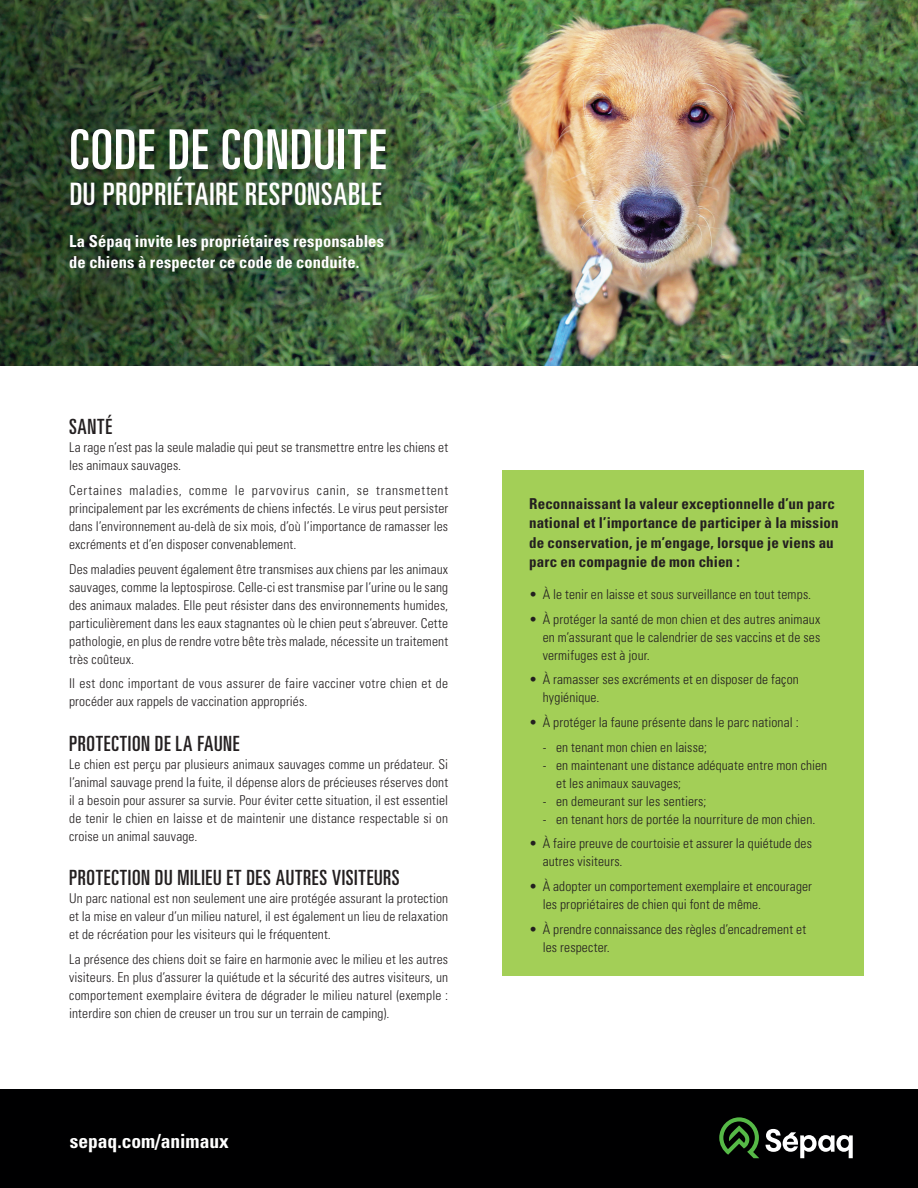
<style>
.page{position:relative;width:918px;height:1188px;background:#fff}
.page>*{position:absolute;margin:0;border:0;box-sizing:border-box;transform-origin:0 0}
.t1{font:ultra-condensed 55.05px "Univers";letter-spacing:.02em;color:#fff}
.t2{font:ultra-condensed 30.9px "Univers";letter-spacing:.025em;color:#fff}
.t3{font:ultra-condensed 21px "Univers";letter-spacing:.03em;color:#231f20}
.t4{font:700 condensed 19.5px "Univers";color:#fff}
.t5{font:700 condensed 16.5px/21px "Univers";letter-spacing:.005em;color:#fff}
.t6{font:700 condensed 15px/19.5px "Univers";letter-spacing:.01em;color:#231f20}
.t7{font:300 condensed 13.5px/18px "Univers";letter-spacing:.01em;color:#231f20}
</style>
<div class="page">
<div style="left:502px;top:470px;width:362px;height:506px;background:#a3cf57"></div>
<img style="left:0;top:0;width:918px;height:365px">
<div style="left:0;top:1090px;width:918px;height:98px;background:#000001"></div>
<svg style="left:719px;top:1117px;width:40px;height:41px"></svg>
<svg style="left:766px;top:1129px;width:87px;height:29px"></svg>
<h1 class="t1" style="left:70px;top:118px;width:318px">CODE DE CONDUITE</h1>
<h2 class="t2" style="left:70px;top:177px;width:313px">DU PROPRIÉTAIRE RESPONSABLE</h2>
<p class="t5" style="left:69px;top:231px;width:316px">La Sépaq invite les propriétaires responsables de chiens à respecter ce code de conduite.</p>
<h3 class="t3" style="left:69px;top:415px;width:44px">SANTÉ</h3>
<p class="t7" style="left:69px;top:438px;width:381px">La rage n’est pas la seule maladie qui peut se transmettre entre les chiens et les animaux sauvages.</p>
<p class="t7" style="left:69px;top:481px;width:381px;text-align:justify">Certaines maladies, comme le parvovirus canin, se transmettent principalement par les excréments de chiens infectés. Le virus peut persister dans l’environnement au-delà de six mois, d’où l’importance de ramasser les excréments et d’en disposer convenablement.</p>
<p class="t7" style="left:69px;top:560px;width:381px;text-align:justify">Des maladies peuvent également être transmises aux chiens par les animaux sauvages, comme la leptospirose. Celle-ci est transmise par l’urine ou le sang des animaux malades. Elle peut résister dans des environnements humides, particulièrement dans les eaux stagnantes où le chien peut s’abreuver. Cette pathologie, en plus de rendre votre bête très malade, nécessite un traitement très coûteux.</p>
<p class="t7" style="left:69px;top:674px;width:381px">Il est donc important de vous assurer de faire vacciner votre chien et de procéder aux rappels de vaccination appropriés.</p>
<h3 class="t3" style="left:69px;top:731px;width:172px">PROTECTION DE LA FAUNE</h3>
<p class="t7" style="left:69px;top:755px;width:381px;text-align:justify">Le chien est perçu par plusieurs animaux sauvages comme un prédateur. Si l’animal sauvage prend la fuite, il dépense alors de précieuses réserves dont il a besoin pour assurer sa survie. Pour éviter cette situation, il est essentiel de tenir le chien en laisse et de maintenir une distance respectable si on croise un animal sauvage.</p>
<h3 class="t3" style="left:69px;top:866px;width:332px">PROTECTION DU MILIEU ET DES AUTRES VISITEURS</h3>
<p class="t7" style="left:69px;top:889px;width:381px;text-align:justify">Un parc national est non seulement une aire protégée assurant la protection et la mise en valeur d’un milieu naturel, il est également un lieu de relaxation et de récréation pour les visiteurs qui le fréquentent.</p>
<p class="t7" style="left:69px;top:950px;width:381px;text-align:justify">La présence des chiens doit se faire en harmonie avec le milieu et les autres visiteurs. En plus d’assurer la quiétude et la sécurité des autres visiteurs, un comportement exemplaire évitera de dégrader le milieu naturel (exemple : interdire son chien de creuser un trou sur un terrain de camping).</p>
<h3 class="t4" style="left:70px;top:1129px;width:161px">sepaq.com/animaux</h3>
<p class="t6" style="left:529px;top:493px;width:311px">Reconnaissant la valeur exceptionnelle d’un parc national et l’importance de participer à la mission de conservation, je m’engage, lorsque je viens au parc en compagnie de mon chien :</p>
<p class="t7" style="left:529px;top:585px;width:284px">• À le tenir en laisse et sous surveillance en tout temps.</p>
<p class="t7" style="left:543px;top:610px;width:279px;text-align:justify;text-indent:-14px">• À protéger la santé de mon chien et des autres animaux en m’assurant que le calendrier de ses vaccins et de ses vermifuges est à jour.</p>
<p class="t7" style="left:543px;top:670px;width:258px;text-indent:-14px">• À ramasser ses excréments et en disposer de façon hygiénique.</p>
<p class="t7" style="left:529px;top:713px;width:271px">• À protéger la faune présente dans le parc national :</p>
<p class="t7" style="left:543px;top:738px;width:166px">- en tenant mon chien en laisse;</p>
<p class="t7" style="left:556px;top:756px;width:272px;text-indent:-14px">- en maintenant une distance adéquate entre mon chien et les animaux sauvages;</p>
<p class="t7" style="left:543px;top:792px;width:165px">- en demeurant sur les sentiers;</p>
<p class="t7" style="left:543px;top:810px;width:274px">- en tenant hors de portée la nourriture de mon chien.</p>
<p class="t7" style="left:543px;top:835px;width:271px;text-indent:-14px">• À faire preuve de courtoisie et assurer la quiétude des autres visiteurs.</p>
<p class="t7" style="left:543px;top:877px;width:271px;text-indent:-14px">• À adopter un comportement exemplaire et encourager les propriétaires de chien qui font de même.</p>
<p class="t7" style="left:543px;top:920px;width:265px;text-indent:-14px">• À prendre connaissance des règles d’encadrement et les respecter.</p>
</div>
